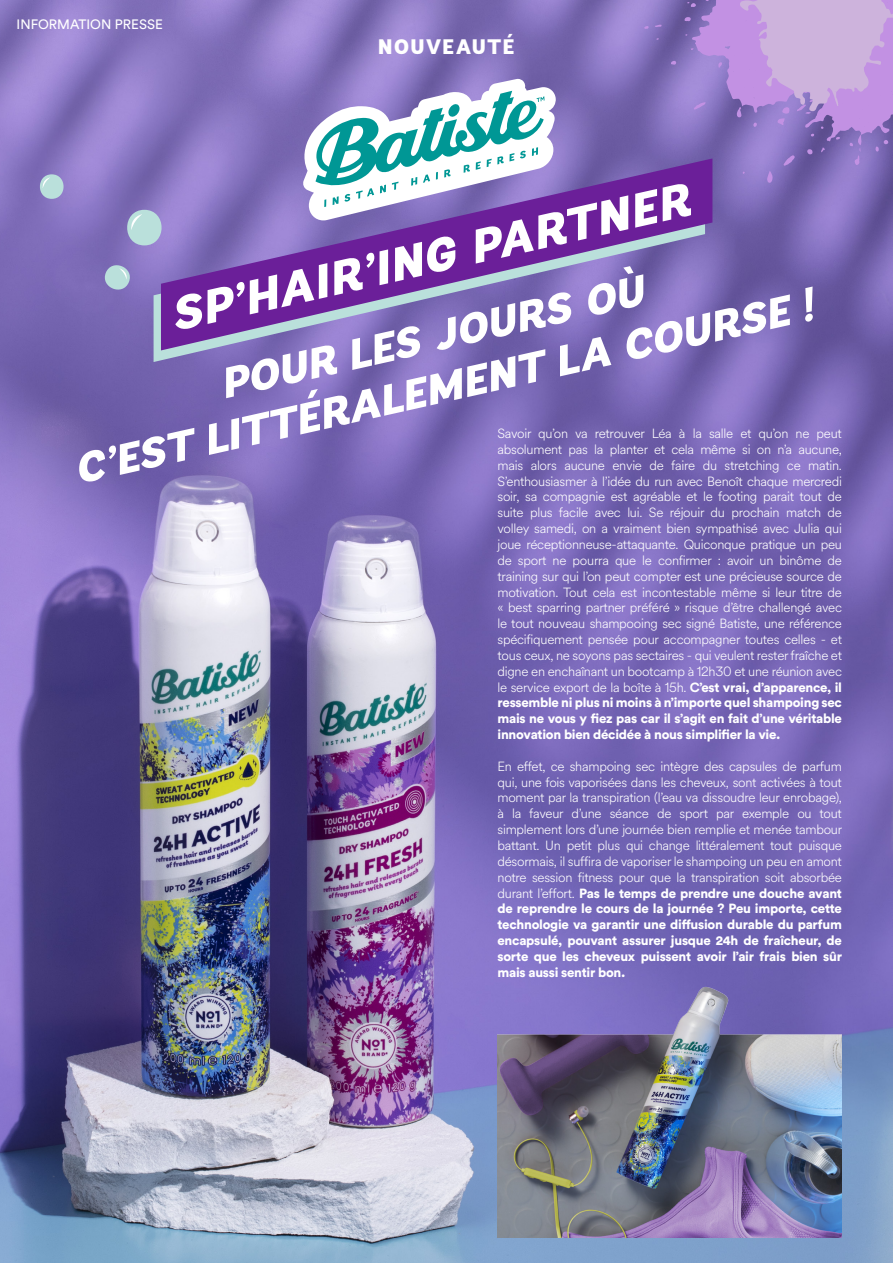
<style>
.page{position:relative;width:893px;height:1263px;background:#fff}
.page>*{position:absolute;margin:0;border:0;box-sizing:border-box;transform-origin:0 0}
.t1{font:italic 900 47.1px "Andes";color:#fff}
.t2{font:italic 900 42.45px "Andes";color:#fff}
.t3{font:900 21px "Andes";letter-spacing:.025em;color:#fff}
.t4{font:13.5px "Circular Std";color:#fff}
.t5{font:300 13.2px/15.9px "Circular Spotify Text";letter-spacing:-.02em;color:#fff;text-align:justify}
.s1{font-family:"Circular Std";font-weight:700}
.s2{font-family:"Circular Std";font-weight:900}
</style>
<div class="page">
<img style="left:0;top:0;width:893px;height:1263px">
<svg style="left:154px;top:170px;width:551px;height:192px;background:#8477bc"></svg>
<svg style="left:161px;top:158px;width:551px;height:192px;background:#7c57b0"></svg>
<svg style="left:121px;top:210px;width:46px;height:36px;background:#a8b6d2"></svg>
<svg style="left:100px;top:258px;width:35px;height:39px"></svg>
<svg style="left:36px;top:174px;width:32px;height:25px"></svg>
<svg style="left:302px;top:79px;width:254px;height:141px"></svg>
<img style="left:497px;top:984px;width:345px;height:253px">
<svg style="left:655px;top:24px;width:7px;height:3px"></svg>
<svg style="left:644px;top:25px;width:5px;height:4px"></svg>
<svg style="left:671px;top:61px;width:5px;height:4px"></svg>
<svg style="left:684px;top:0;width:209px;height:183px;background:#a78ace"></svg>
<p class="t4" style="left:17px;top:16px;width:148px">INFORMATION PRESSE</p>
<p class="t3" style="left:378px;top:33px;width:139px">NOUVEAUTÉ</p>
<p class="t1" style="left:162px;top:287px;width:535px;rotate:-13deg">SP’HAIR’ING PARTNER</p>
<p class="t2" style="left:214px;top:358px;width:435px;rotate:-13deg">POUR LES JOURS OÙ</p>
<p class="t2" style="left:67px;top:445px;width:758px;rotate:-13deg">C’EST LITTÉRALEMENT LA COURSE !</p>
<p class="t5" style="left:497px;top:426px;width:346px">Savoir qu’on va retrouver Léa à la salle et qu’on ne peut absolument pas la planter et cela même si on n’a aucune, mais alors aucune envie de faire du stretching ce matin.<br>S’enthousiasmer à l’idée du run avec Benoît chaque mercredi soir, sa compagnie est agréable et le footing parait tout de suite plus facile avec lui. Se réjouir du prochain match de volley samedi, on a vraiment bien sympathisé avec Julia qui joue réceptionneuse-attaquante. Quiconque pratique un peu de sport ne pourra que le confirmer : avoir un binôme de training sur qui l’on peut compter est une précieuse source de motivation. Tout cela est incontestable même si leur titre de « best sparring partner préféré » risque d’être challengé avec le tout nouveau shampooing sec signé Batiste, une référence spécifiquement pensée pour accompagner toutes celles - et tous ceux, ne soyons pas sectaires - qui veulent rester fraîche et digne en enchaînant un bootcamp à 12h30 et une réunion avec le service export de la boîte à 15h. <span class="s1">C</span><span class="s2">’est vrai, d’apparence, il ressemble ni plus ni moins à n’importe quel shampoing sec mais ne vous y fiez pas car il s’agit en fait d’une véritable innovation bien décidée à nous simplifier la vie.</span></p>
<p class="t5" style="left:497px;top:758px;width:346px">En effet, ce shampoing sec intègre des capsules de parfum qui, une fois vaporisées dans les cheveux, sont activées à tout moment par la transpiration (l’eau va dissoudre leur enrobage), à la faveur d’une séance de sport par exemple ou tout simplement lors d’une journée bien remplie et menée tambour battant. Un petit plus qui change littéralement tout puisque désormais, il suffira de vaporiser le shampoing un peu en amont notre session fitness pour que la transpiration soit absorbée durant l’effort. <span class="s2">Pas le temps de prendre une douche avant de reprendre le cours de la journée ? Peu importe, cette technologie va garantir une diffusion durable du parfum encapsulé, pouvant assurer jusque 24h de fraîcheur, de sorte que les cheveux puissent avoir l’air frais bien sûr mais aussi sentir bon.</span></p>
</div>
